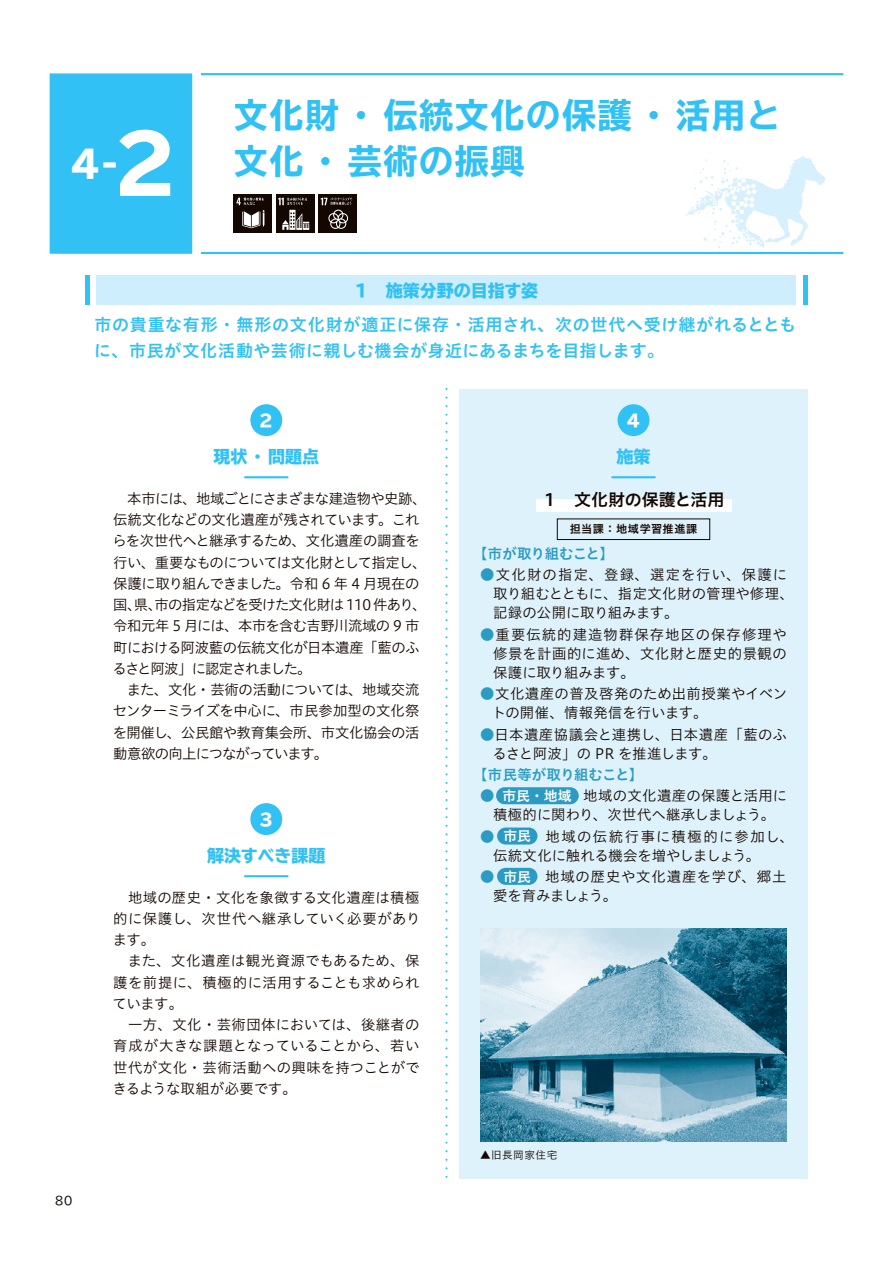
<style>
.page{position:relative;width:893px;height:1263px;background:#fff}
.page>*{position:absolute;margin:0;border:0;box-sizing:border-box;transform-origin:0 0}
.t1{font:800 37.2px "TBUD Go Std";color:#fff}
.t2{font:700 expanded 34.05px/45.8px "TBUD Go Std";letter-spacing:.05em;color:#32c1f4}
.t3{font:16.95px/25.5px "Hiragino UD Sans Std N W6";letter-spacing:.035em;color:#32c1f4}
.t4{font:800 16.95px "TBUD Go Std";color:#32c1f4}
.t5{font:16.95px "Hiragino UD Sans Std N W6";letter-spacing:-.015em;color:#140700}
.t6{font:800 16.95px "TBUD Go Std";color:#fff}
.t7{font:14.4px/21.3px "Hiragino UD Sans Std N W3";letter-spacing:-.04em;color:#140700}
.t8{font:14.4px/21.3px "Hiragino UD Sans Std N W3";letter-spacing:.02em;color:#140700}
.t9{font:14.4px/19.2px "Hiragino UD Sans Std N W3";letter-spacing:-.005em;color:#140700;text-align:justify}
.t10{font:14.4px/19.2px "Hiragino UD Sans Std N W3";letter-spacing:.025em;color:#140700}
.t11{font:14.4px/19.2px "Hiragino UD Sans Std N W3";letter-spacing:.045em;color:#140700}
.t12{font:14.4px "Hiragino UD Sans Std N W6";letter-spacing:.005em;color:#2b9bc3}
.t13{font:14.4px "Hiragino UD Sans Std N W6";letter-spacing:-.04em;color:#2b9bc3}
.t14{font:13.8px "Hiragino UD Sans Std N W6";color:#fff}
.t15{font:11.7px "TBUD Go Std";color:#140700}
.t16{font:11.1px "Hiragino UD Sans Std N W6";letter-spacing:.04em;color:#140700}
.t17{font:10.65px "Hiragino UD Sans Std N W3";letter-spacing:.045em;color:#140700}
.s1{font-size:79.65px}
.s2{color:#2b9bc3}
</style>
<div class="page">
<svg style="left:685px;top:155px;width:141px;height:97px"></svg>
<svg style="left:445px;top:397px;width:3px;height:781px"></svg>
<div style="left:50px;top:73px;width:142px;height:181px;background:#32c1f4;border:2px solid #32c1f4"></div>
<hr style="left:201px;top:73px;width:642px;height:2px;background:#32c1f4">
<hr style="left:201px;top:252px;width:642px;height:2px;background:#32c1f4">
<div style="left:96px;top:275px;width:700px;height:30px;background:#ceedfd"></div>
<div style="left:85px;top:275px;width:5px;height:30px;background:#32c1f4"></div>
<div style="left:803px;top:275px;width:5px;height:30px;background:#32c1f4"></div>
<div style="left:250px;top:404px;width:32px;height:32px;background:#32c1f4;border-radius:50%"></div>
<hr style="left:245px;top:476px;width:43px;height:2px;background:#32c1f4">
<div style="left:250px;top:803px;width:32px;height:32px;background:#32c1f4;border-radius:50%"></div>
<hr style="left:245px;top:875px;width:43px;height:2px;background:#32c1f4">
<div style="left:459px;top:389px;width:349px;height:790px;background:#def2fc"></div>
<div style="left:618px;top:404px;width:31px;height:32px;background:#32c1f4;border-radius:50%"></div>
<hr style="left:612px;top:476px;width:43px;height:2px;background:#32c1f4">
<div style="left:536px;top:500px;width:195px;height:12px;background:#fff"></div>
<div style="left:557px;top:519px;width:153px;height:21px;border:1px solid #140700"></div>
<img style="left:480px;top:929px;width:307px;height:212px">
<div style="left:234px;top:195px;width:38px;height:38px;background:#140700"></div>
<svg style="left:236px;top:198px;width:28px;height:30px"></svg>
<div style="left:319px;top:195px;width:38px;height:38px;background:#140700"></div>
<svg style="left:321px;top:197px;width:31px;height:32px"></svg>
<div style="left:276px;top:195px;width:38px;height:38px;background:#140700"></div>
<svg style="left:278px;top:198px;width:31px;height:32px"></svg>
<div style="left:497px;top:827px;width:40px;height:17px;background:#2b9bc3;border-radius:9px"></div>
<div style="left:497px;top:868px;width:40px;height:17px;background:#2b9bc3;border-radius:9px"></div>
<div style="left:496px;top:787px;width:83px;height:17px;background:#2b9bc3;border-radius:9px"></div>
<h1 class="t1" style="left:70px;top:143px;width:110px">4-<span class="s1">2</span></h1>
<h2 class="t2" style="left:234px;top:94px;width:548px">文化財・伝統文化の保護・活用と文化・芸術の振興</h2>
<p class="t4" style="left:355px;top:281px;width:185px">1　施策分野の目指す姿</p>
<p class="t3" style="left:94px;top:311px;width:703px">市の貴重な有形･無形の文化財が適正に保存･活用され、次の世代へ受け継がれるとともに、市民が文化活動や芸術に親しむ機会が身近にあるまちを目指します。</p>
<p class="t15" style="left:55px;top:1191px;width:19px">80</p>
<p class="t6" style="left:259px;top:411px;width:15px">2</p>
<p class="t4" style="left:214px;top:447px;width:107px">現状・問題点</p>
<p class="t7" style="left:113px;top:487px;width:316px">　本市には、地域ごとにさまざまな建造物や史跡、伝統文化などの文化遺産が残されています。これらを次世代へと継承するため、文化遺産の調査を行い、重要なものについては文化財として指定し、保護に取り組んできました。令和 6 年 4 月現在の国、県、市の指定などを受けた文化財は 110 件あり、令和元年 5 月には、本市を含む吉野川流域の 9 市町における阿波藍の伝統文化が日本遺産「藍のふるさと阿波」に認定されました。<br>　また、文化・芸術の活動については、地域交流センターミライズを中心に、市民参加型の文化祭を開催し、公民館や教育集会所、市文化協会の活動意欲の向上につながっています。</p>
<p class="t6" style="left:259px;top:810px;width:15px">3</p>
<p class="t4" style="left:207px;top:846px;width:120px">解決すべき課題</p>
<p class="t8" style="left:112px;top:886px;width:309px">　地域の歴史・文化を象徴する文化遺産は積極的に保護し、次世代へ継承していく必要があります。<br>　また、文化遺産は観光資源でもあるため、保護を前提に、積極的に活用することも求められています。<br>　一方、文化・芸術団体においては、後継者の育成が大きな課題となっていることから、若い世代が文化・芸術活動への興味を持つことができるような取組が必要です。</p>
<p class="t6" style="left:626px;top:411px;width:15px">4</p>
<p class="t4" style="left:616px;top:447px;width:36px">施策</p>
<p class="t5" style="left:541px;top:487px;width:184px">１　文化財の保護と活用</p>
<p class="t13" style="left:473px;top:542px;width:142px">【市が取り組むこと】</p>
<p class="t8" style="left:493px;top:564px;width:302px;line-height:19.2px;text-indent:-13px"><span class="s2">●</span>文化財の指定、登録、選定を行い、保護に取り組むとともに、指定文化財の管理や修理、記録の公開に取り組みます。</p>
<p class="t9" style="left:493px;top:624px;width:295px;text-indent:-13px"><span class="s2">●</span>重要伝統的建造物群保存地区の保存修理や修景を計画的に進め、文化財と歴史的景観の保護に取り組みます。</p>
<p class="t10" style="left:492px;top:683px;width:297px;text-indent:-12px"><span class="s2">●</span>文化遺産の普及啓発のため出前授業やイベントの開催、情報発信を行います。</p>
<p class="t9" style="left:493px;top:724px;width:296px;text-indent:-12px"><span class="s2">●</span>日本遺産協議会と連携し、日本遺産「藍のふるさと阿波」の PR を推進します。</p>
<p class="t12" style="left:473px;top:763px;width:171px">【市民等が取り組むこと】</p>
<p class="t8" style="left:480px;top:785px;width:308px;line-height:19.2px;text-align:center"><span class="s2">●</span>　　　　　　地域の文化遺産の保護と活用に積極的に関わり、次世代へ継承しましょう。</p>
<p class="t10" style="left:493px;top:826px;width:302px;text-indent:-13px"><span class="s2">●</span>　　　 地域の伝統行事に積極的に参加し、伝統文化に触れる機会を増やしましょう。</p>
<p class="t11" style="left:493px;top:866px;width:295px;text-indent:-13px"><span class="s2">●</span>　　　 地域の歴史や文化遺産を学び、郷土愛を育みましょう。</p>
<p class="t16" style="left:570px;top:521px;width:129px">担当課：地域学習推進課</p>
<p class="t14" style="left:502px;top:785px;width:71px">市民・地域</p>
<p class="t14" style="left:503px;top:825px;width:29px">市民</p>
<p class="t14" style="left:503px;top:866px;width:29px">市民</p>
<p class="t17" style="left:480px;top:1147px;width:79px">▲旧長岡家住宅</p>
</div>
